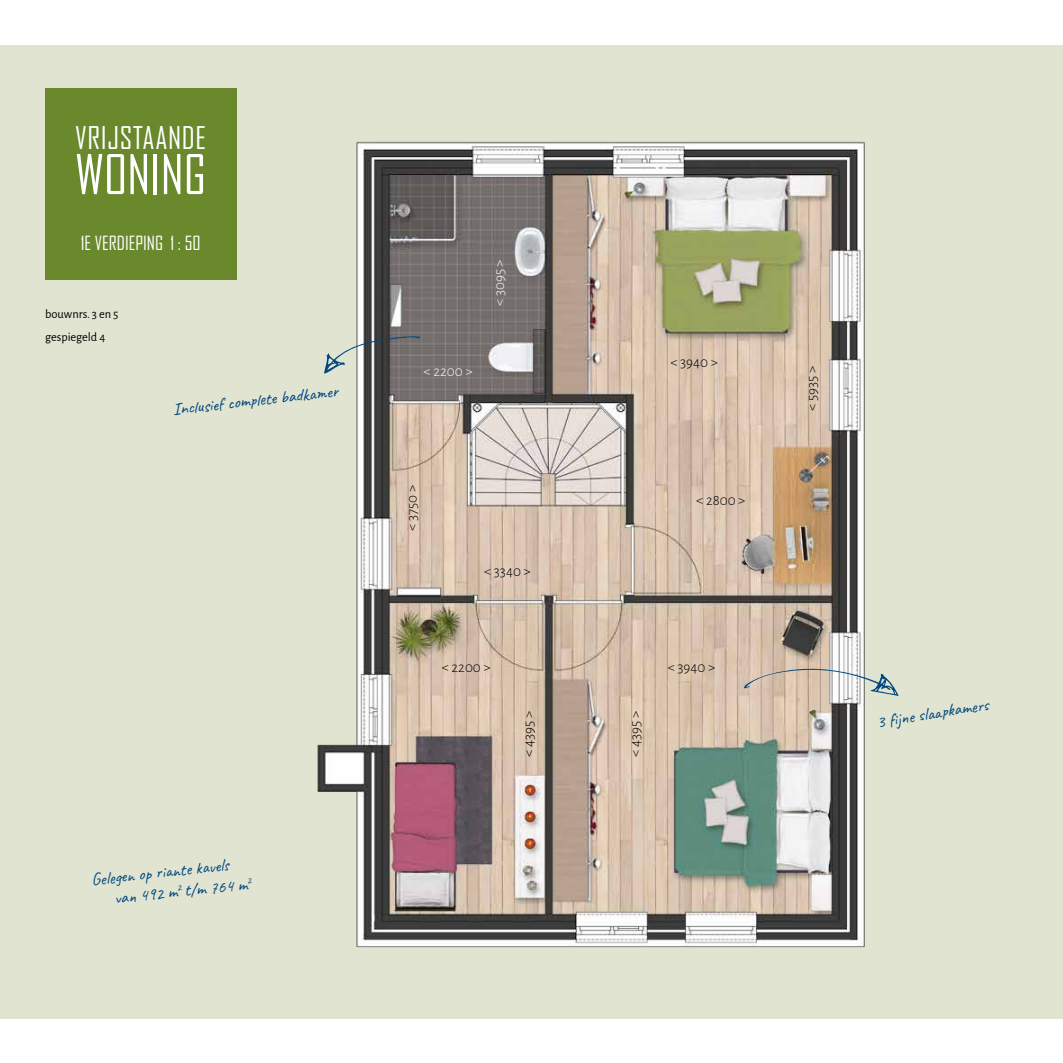
<style>
.page{position:relative;width:1063px;height:1063px;background:#fff}
.page>*{position:absolute;margin:0;border:0;box-sizing:border-box;transform-origin:0 0}
.t1{font:52.5px "Agency FB";color:#fff}
.t2{font:30px "Agency FB";letter-spacing:.02em;color:#fff}
.t3{font:18.75px "Agency FB";color:#fff}
.t4{font:17.5px/21px "Caveat";color:#00497f}
.t5{font:300 15px "Alegreya Sans";color:#000}
.t6{font:300 15px "Alegreya Sans";color:#fff}
.t7{font:12.5px/22.5px "Alegreya Sans";color:#000}
</style>
<div class="page">
<div style="left:0;top:45px;width:1063px;height:974px;background:#e2e4d2"></div>
<img style="left:317px;top:141px;width:548px;height:807px">
<div style="left:45px;top:89px;width:191px;height:191px;background:#69892c"></div>
<svg style="left:324px;top:336px;width:96px;height:38px"></svg>
<svg style="left:744px;top:667px;width:155px;height:29px"></svg>
<h2 class="t2" style="left:75px;top:121px;width:132px">VRIJSTAANDE</h2>
<h1 class="t1" style="left:75px;top:146px;width:133px">WONING</h1>
<p class="t3" style="left:81px;top:233px;width:121px">1E VERDIEPING 1 : 50</p>
<p class="t7" style="left:45px;top:302px;width:75px">bouwnrs. 3 en 5 gespiegeld 4</p>
<p class="t4" style="left:172px;top:398px;width:168px;rotate:-6deg">Inclusief complete badkamer</p>
<p class="t4" style="left:111px;top:867px;width:139px;text-indent:-21px;rotate:-6deg">Gelegen op riante kavels van 492 m<sup>2</sup> t/m 764 m<sup>2</sup></p>
<p class="t6" style="left:490px;top:306px;width:48px;rotate:-90deg">&lt; 3095 &gt;</p>
<p class="t6" style="left:424px;top:362px;width:50px">&lt; 2200 &gt;</p>
<p class="t5" style="left:402px;top:531px;width:47px;rotate:-90deg">&lt; 3750 &gt;</p>
<p class="t5" style="left:484px;top:561px;width:48px">&lt; 3340 &gt;</p>
<p class="t5" style="left:670px;top:352px;width:49px">&lt; 3940 &gt;</p>
<p class="t5" style="left:696px;top:490px;width:51px">&lt; 2800 &gt;</p>
<p class="t5" style="left:442px;top:658px;width:50px">&lt; 2200 &gt;</p>
<p class="t5" style="left:668px;top:657px;width:49px">&lt; 3940 &gt;</p>
<p class="t5" style="left:519px;top:757px;width:47px;rotate:-90deg">&lt; 4395 &gt;</p>
<p class="t5" style="left:626px;top:757px;width:47px;rotate:-90deg">&lt; 4395 &gt;</p>
<p class="t5" style="left:802px;top:411px;width:46px;rotate:-90deg">&lt; 5935 &gt;</p>
<p class="t4" style="left:875px;top:711px;width:115px;rotate:-9deg">3 fi jne slaapkamers</p>
</div>
